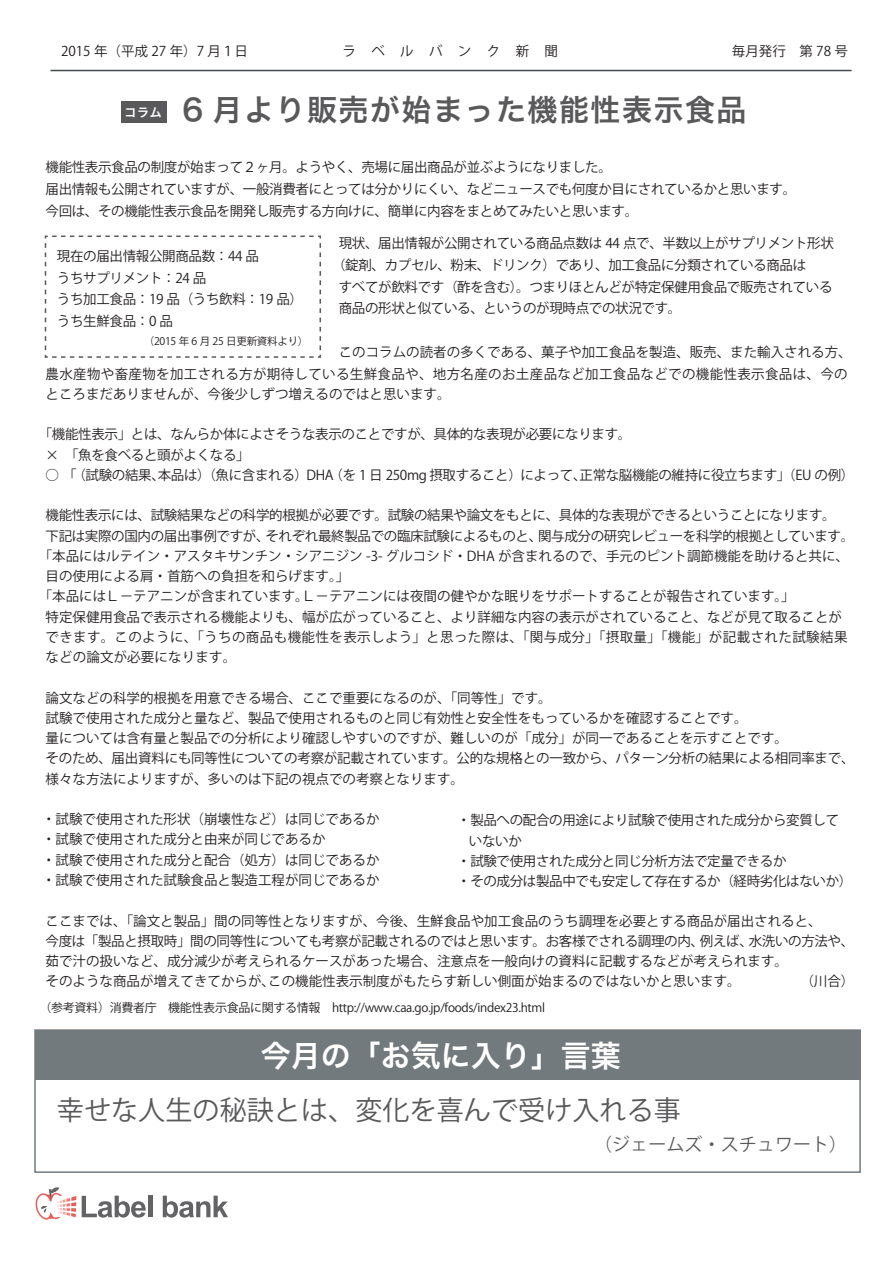
<style>
.page{position:relative;width:893px;height:1263px;background:#fff}
.page>*{position:absolute;margin:0;border:0;box-sizing:border-box;transform-origin:0 0}
.t1{font:30px "Hira Kaku Pro W6";letter-spacing:.05em;color:#59595b}
.t2{font:30px "Hira Kaku Pro W6";color:#fff}
.t3{font:27px "Koz Go Pro";letter-spacing:.005em;color:#59595b}
.t4{font:18px "Koz Go Pro";letter-spacing:.005em;color:#59595b}
.t5{font:13.5px/20.2px "Koz Go Pro";color:#231f20}
.t6{font:13.5px/21.8px "Koz Go Pro";letter-spacing:-.025em;color:#231f20}
.t7{font:13.5px/20.2px "Koz Go Pro";letter-spacing:.025em;color:#231f20}
.t8{font:13.5px "Koz Go Pro";letter-spacing:.03em;color:#231f20}
.t9{font:13.5px "Koz Go Pro";letter-spacing:1.14em;color:#231f20}
.t10{font:12px "Koz Go Pro";letter-spacing:-.025em;color:#231f20}
.t11{font:12px "Hira Kaku Pro W6";color:#fff}
.t12{font:10.5px "Koz Go Pro";letter-spacing:-.025em;color:#231f20}
</style>
<div class="page">
<hr style="left:51px;top:70px;width:801px;height:1px;background:#434b4c">
<div style="left:34px;top:1029px;width:827px;height:144px;border:2px solid #737a7e"></div>
<svg style="left:82px;top:1195px;width:64px;height:22px"></svg>
<hr style="left:148px;top:1195px;width:4px;height:22px;background:#636366">
<svg style="left:163px;top:1195px;width:65px;height:22px"></svg>
<svg style="left:35px;top:1187px;width:41px;height:33px"></svg>
<div style="left:35px;top:1030px;width:825px;height:49px;background:#737a7e"></div>
<div style="left:121px;top:101px;width:45px;height:22px;background:#59595b"></div>
<svg style="left:44px;top:235px;width:277px;height:123px"></svg>
<p class="t5" style="left:61px;top:41px;width:189px">2015 年（平成 27 年）7 月１日</p>
<p class="t9" style="left:342px;top:42px;width:217px">ラベルバンク新聞</p>
<p class="t5" style="left:732px;top:41px;width:118px">毎月発行　第 78 号</p>
<p class="t1" style="left:182px;top:83px;width:566px">6 月より販売が始まった機能性表示食品</p>
<p class="t6" style="left:45px;top:157px;width:752px">機能性表示食品の制度が始まって２ヶ月。ようやく、売場に届出商品が並ぶようになりました。<br>届出情報も公開されていますが、一般消費者にとっては分かりにくい、などニュースでも何度か目にされているかと思います。今回は、その機能性表示食品を開発し販売する方向けに、簡単に内容をまとめてみたいと思います。</p>
<p class="t11" style="left:125px;top:102px;width:39px">コラム</p>
<p class="t6" style="left:57px;top:245px;width:248px">現在の届出情報公開商品数：44 品<br>うちサプリメント：24 品<br>うち加工食品：19 品（うち飲料：19 品）うち生鮮食品：0 品</p>
<p class="t12" style="left:57px;top:335px;width:253px">　　　　　　　　　（2015 年 6 月 25 日更新資料より）</p>
<p class="t6" style="left:339px;top:233px;width:497px">現状、届出情報が公開されている商品点数は 44 点で、半数以上がサプリメント形状</p>
<p class="t6" style="left:332px;top:254px;width:476px">（錠剤、カプセル、粉末、ドリンク）であり、加工食品に分類されている商品は</p>
<p class="t6" style="left:339px;top:276px;width:495px">すべてが飲料です（酢を含む）。つまりほとんどが特定保健用食品で販売されている</p>
<p class="t6" style="left:339px;top:298px;width:344px">商品の形状と似ている、というのが現時点での状況です。</p>
<p class="t5" style="left:339px;top:342px;width:515px">このコラムの読者の多くである、菓子や加工食品を製造、販売、また輸入される方、</p>
<p class="t7" style="left:45px;top:364px;width:804px">農水産物や畜産物を加工される方が期待している生鮮食品や、地方名産のお土産品など加工食品などでの機能性表示食品は、今のところまだありませんが、今後少しずつ増えるのではと思います。</p>
<p class="t6" style="left:45px;top:425px;width:587px;line-height:20.2px;text-indent:-7px">「機能性表示」とは、なんらか体によさそうな表示のことですが、具体的な表現が必要になります。×　「魚を食べると頭がよくなる」</p>
<p class="t6" style="left:45px;top:464px;width:810px">○ 「 （試験の結果、本品は）（魚に含まれる）DHA （を 1 日 250mg 摂取すること）によって、正常な脳機能の維持に役立ちます」（EU の例）</p>
<p class="t6" style="left:45px;top:505px;width:792px">機能性表示には、試験結果などの科学的根拠が必要です。試験の結果や論文をもとに、具体的な表現ができるということになります。</p>
<p class="t6" style="left:45px;top:525px;width:810px">下記は実際の国内の届出事例ですが、それぞれ最終製品での臨床試験によるものと、関与成分の研究レビューを科学的根拠としています。</p>
<p class="t5" style="left:39px;top:546px;width:812px">「本品にはルテイン・アスタキサンチン・シアニジン -3- グルコシド・DHA が含まれるので、手元のピント調節機能を助けると共に、</p>
<p class="t5" style="left:45px;top:566px;width:305px">目の使用による肩・首筋への負担を和らげます。」</p>
<p class="t5" style="left:39px;top:587px;width:758px">「本品にはＬ－テアニンが含まれています。Ｌ－テアニンには夜間の健やかな眠りをサポートすることが報告されています。」</p>
<p class="t5" style="left:45px;top:607px;width:798px">特定保健用食品で表示される機能よりも、幅が広がっていること、より詳細な内容の表示がされていること、などが見て取ることが</p>
<p class="t8" style="left:45px;top:628px;width:804px">できます。このように、「うちの商品も機能性を表示しよう」と思った際は、「関与成分」「摂取量」「機能」が記載された試験結果</p>
<p class="t5" style="left:45px;top:647px;width:192px">などの論文が必要になります。</p>
<p class="t5" style="left:45px;top:688px;width:810px">論文などの科学的根拠を用意できる場合、ここで重要になるのが、「同等性」です。<br>試験で使用された成分と量など、製品で使用されるものと同じ有効性と安全性をもっているかを確認することです。<br>量については含有量と製品での分析により確認しやすいのですが、難しいのが「成分」が同一であることを示すことです。<br>そのため、届出資料にも同等性についての考察が記載されています。公的な規格との一致から、パターン分析の結果による相同率まで、様々な方法によりますが、多いのは下記の視点での考察となります。</p>
<p class="t5" style="left:42px;top:809px;width:339px">・試験で使用された形状（崩壊性など）は同じであるか・試験で使用された成分と由来が同じであるか<br>・試験で使用された成分と配合（処方）は同じであるか・試験で使用された試験食品と製造工程が同じであるか</p>
<p class="t5" style="left:45px;top:911px;width:810px">ここまでは、「論文と製品」間の同等性となりますが、今後、生鮮食品や加工食品のうち調理を必要とする商品が届出されると、<br>今度は「製品と摂取時」間の同等性についても考察が記載されるのではと思います。お客様でされる調理の内、例えば、水洗いの方法や、茹で汁の扱いなど、成分減少が考えられるケースがあった場合、注意点を一般向けの資料に記載するなどが考えられます。<br>そのような商品が増えてきてからが、この機能性表示制度がもたらす新しい側面が始まるのではないかと思います。　　　　　（川合）</p>
<p class="t10" style="left:39px;top:1000px;width:507px">（参考資料）消費者庁　機能性表示食品に関する情報　http://www.caa.go.jp/foods/index23.html</p>
<p class="t6" style="left:457px;top:810px;width:384px">・製品への配合の用途により試験で使用された成分から変質して</p>
<p class="t5" style="left:469px;top:831px;width:54px">いないか</p>
<p class="t6" style="left:457px;top:850px;width:331px">・試験で使用された成分と同じ分析方法で定量できるか</p>
<p class="t6" style="left:457px;top:871px;width:397px">・その成分は製品中でも安定して存在するか（経時劣化はないか）</p>
<p class="t2" style="left:261px;top:1028px;width:361px">今月の「お気に入り」言葉</p>
<p class="t3" style="left:57px;top:1092px;width:625px">幸せな人生の秘訣とは、変化を喜んで受け入れる事</p>
<p class="t4" style="left:594px;top:1132px;width:255px">（ジェームズ・スチュワート）</p>
</div>
